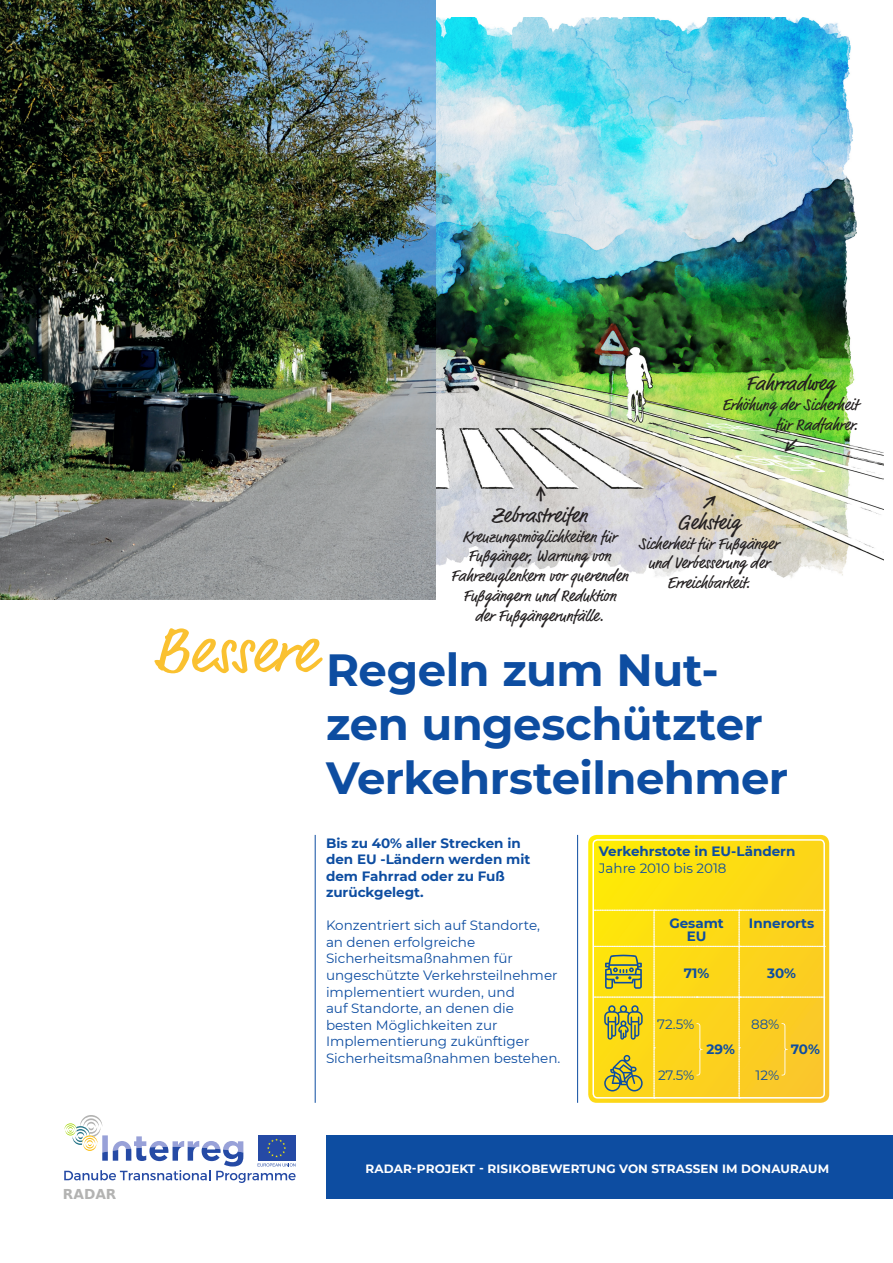
<style>
.page{position:relative;width:893px;height:1263px;background:#fff}
.page>*{position:absolute;margin:0;border:0;box-sizing:border-box;transform-origin:0 0}
.t1{font:63px "Market Pro";color:#fac130}
.t2{font:700 45px/54px "Montserrat";letter-spacing:-.01em;color:#0d4da1}
.t3{font:21px "Market Pro";color:#231f20}
.t4{font:16.5px/19.8px "Market Pro";color:#231f20;text-align:center}
.t5{font:700 13.65px "DejaVu Sans";color:#b3b3b2}
.t6{font:13.5px/16.5px "Montserrat";color:#0d4da1}
.t7{font:700 13.5px/16.5px "Montserrat";color:#0d4da1}
.t8{font:700 12px "Montserrat";letter-spacing:.01em;color:#fff}
</style>
<div class="page">
<img style="left:436px;top:17px;width:448px;height:563px">
<img style="left:0;top:0;width:436px;height:600px">
<div style="left:326px;top:1135px;width:567px;height:64px;background:#0d4da1"></div>
<svg style="left:64px;top:1115px;width:232px;height:68px"></svg>
<hr style="left:577px;top:835px;width:1px;height:268px;background:#0d4da1">
<hr style="left:315px;top:835px;width:1px;height:268px;background:#0d4da1">
<svg style="left:588px;top:835px;width:241px;height:268px;background:#fddd14"></svg>
<div style="left:592px;top:839px;width:233px;height:259px;border:2px solid #fff;border-radius:4px"></div>
<svg style="left:593px;top:910px;width:232px;height:189px;background:#f4d229"></svg>
<p class="t5" style="left:63px;top:1183px;width:55px">RADAR</p>
<p class="t3" style="left:746px;top:369px;width:90px">Fahrradweg</p>
<p class="t4" style="left:722px;top:395px;width:137px">Erhöhung der Sicherheit</p>
<p class="t4" style="left:775px;top:415px;width:84px">für Radfahrer.</p>
<p class="t3" style="left:781px;top:430px;width:19px">↙</p>
<p class="t3" style="left:531px;top:480px;width:19px">↑</p>
<p class="t3" style="left:492px;top:501px;width:97px">Zebrastreifen</p>
<p class="t4" style="left:451px;top:527px;width:179px">Kreuzungsmöglichkeiten für<br>Fußgänger, Warnung von<br>Fahrzeuglenkern vor querenden<br>Fußgängern und Reduktion</p>
<p class="t4" style="left:475px;top:606px;width:130px">der Fußgängerunfälle.</p>
<p class="t3" style="left:700px;top:487px;width:19px">↗</p>
<p class="t3" style="left:678px;top:508px;width:64px">Gehsteig</p>
<p class="t4" style="left:639px;top:534px;width:142px">Sicherheit für Fußgänger und Verbesserung der<br>Erreichbarkeit.</p>
<p class="t1" style="left:153px;top:608px;width:164px">Bessere</p>
<p class="t2" style="left:326px;top:640px;width:464px">Regeln zum Nut&shy;zen ungeschützter<br>Verkehrsteilnehmer</p>
<p class="t7" style="left:326px;top:834px;width:206px">Bis zu 40% aller Strecken in den EU -Ländern werden mit dem Fahrrad oder zu Fuß zurückgelegt.</p>
<p class="t6" style="left:326px;top:917px;width:236px">Konzentriert sich auf Standorte, an denen erfolgreiche<br>Sicherheitsmaßnahmen für ungeschützte Verkehrsteilnehmer implementiert wurden, und<br>auf Standorte, an denen die besten Möglichkeiten zur<br>Implementierung zukünftiger<br>Sicherheitsmaßnahmen bestehen.</p>
<p class="t7" style="left:599px;top:843px;width:198px">Verkehrstote in EU-Ländern</p>
<p class="t6" style="left:599px;top:859px;width:129px">Jahre 2010 bis 2018</p>
<p class="t7" style="left:669px;top:914px;width:56px">Gesamt</p>
<p class="t7" style="left:687px;top:927px;width:21px">EU</p>
<p class="t7" style="left:749px;top:914px;width:67px">Innerorts</p>
<p class="t7" style="left:684px;top:964px;width:27px">71%</p>
<p class="t7" style="left:767px;top:964px;width:30px">30%</p>
<p class="t6" style="left:657px;top:1015px;width:39px">72.5%</p>
<p class="t7" style="left:706px;top:1041px;width:30px">29%</p>
<p class="t6" style="left:751px;top:1015px;width:30px">88%</p>
<p class="t6" style="left:658px;top:1066px;width:38px">27.5%</p>
<p class="t6" style="left:756px;top:1066px;width:25px">12%</p>
<p class="t7" style="left:791px;top:1041px;width:31px">70%</p>
<p class="t8" style="left:366px;top:1160px;width:465px">RADAR-PROJEKT - RISIKOBEWERTUNG VON STRASSEN IM DONAURAUM</p>
</div>
